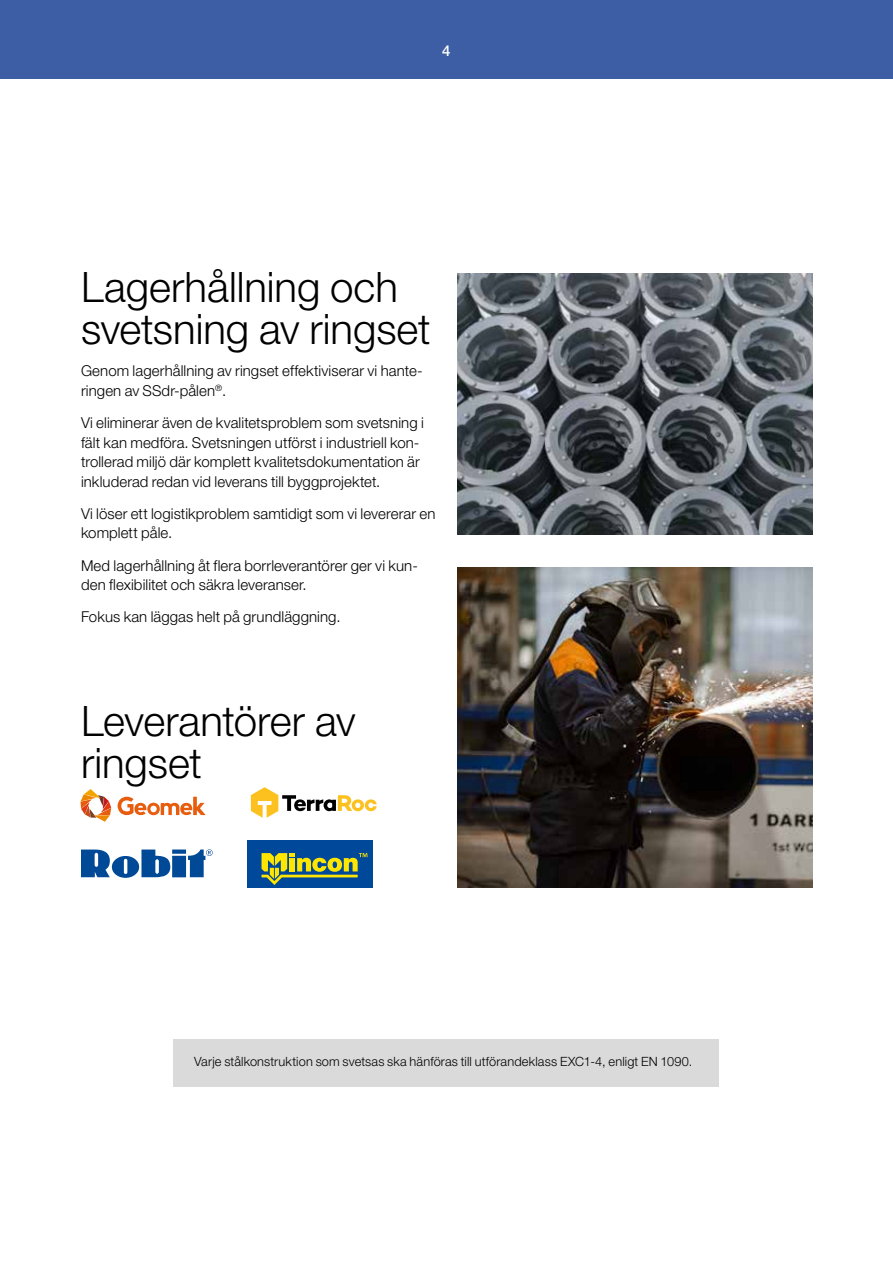
<style>
.page{position:relative;width:893px;height:1263px;background:#fff}
.page>*{position:absolute;margin:0;border:0;box-sizing:border-box;transform-origin:0 0}
.t1{font:300 42px/42px "Helvetica Neue LT Pro";color:#000}
.t2{font:300 15px/19.5px "Helvetica Neue LT Pro";letter-spacing:.005em;color:#000}
.t3{font:500 15px "Helvetica Neue LT Pro";color:#fff}
.t4{font:300 12.75px "Helvetica Neue LT Pro";letter-spacing:.01em;color:#000}
</style>
<div class="page">
<div style="left:0;top:0;width:893px;height:79px;background:#3d5da4"></div>
<img style="left:457px;top:273px;width:355px;height:261px">
<img style="left:457px;top:568px;width:355px;height:320px">
<svg style="left:118px;top:797px;width:88px;height:18px"></svg>
<svg style="left:80px;top:789px;width:31px;height:33px"></svg>
<div style="left:248px;top:841px;width:125px;height:47px;background:#00489a"></div>
<svg style="left:262px;top:853px;width:105px;height:32px"></svg>
<svg style="left:81px;top:849px;width:132px;height:29px"></svg>
<svg style="left:251px;top:787px;width:126px;height:31px"></svg>
<div style="left:174px;top:1039px;width:545px;height:47px;background:#dadada"></div>
<p class="t3" style="left:442px;top:41px;width:10px">4</p>
<h1 class="t1" style="left:81px;top:265px;width:351px">Lagerhållning och svetsning av ringset</h1>
<p class="t2" style="left:81px;top:361px;width:343px">Genom lagerhållning av ringset effektiviserar vi hante&shy;ringen av SSdr-pålen<sup>®</sup>.</p>
<p class="t2" style="left:81px;top:413px;width:344px">Vi eliminerar även de kvalitetsproblem som svetsning i fält kan medföra. Svetsningen utförst i industriell kon&shy;trollerad miljö där komplett kvalitetsdokumentation är inkluderad redan vid leverans till byggprojektet.</p>
<p class="t2" style="left:81px;top:503px;width:356px">Vi löser ett logistikproblem samtidigt som vi levererar en komplett påle.</p>
<p class="t2" style="left:81px;top:555px;width:338px">Med lagerhållning åt flera borrleverantörer ger vi kun&shy;den flexibilitet och säkra leveranser.</p>
<p class="t2" style="left:81px;top:607px;width:261px">Fokus kan läggas helt på grundläggning.</p>
<h1 class="t1" style="left:81px;top:699px;width:276px">Leverantörer av ringset</h1>
<p class="t4" style="left:194px;top:1054px;width:500px">Varje stålkonstruktion som svetsas ska hänföras till utförandeklass EXC1-4, enligt EN 1090.</p>
</div>
